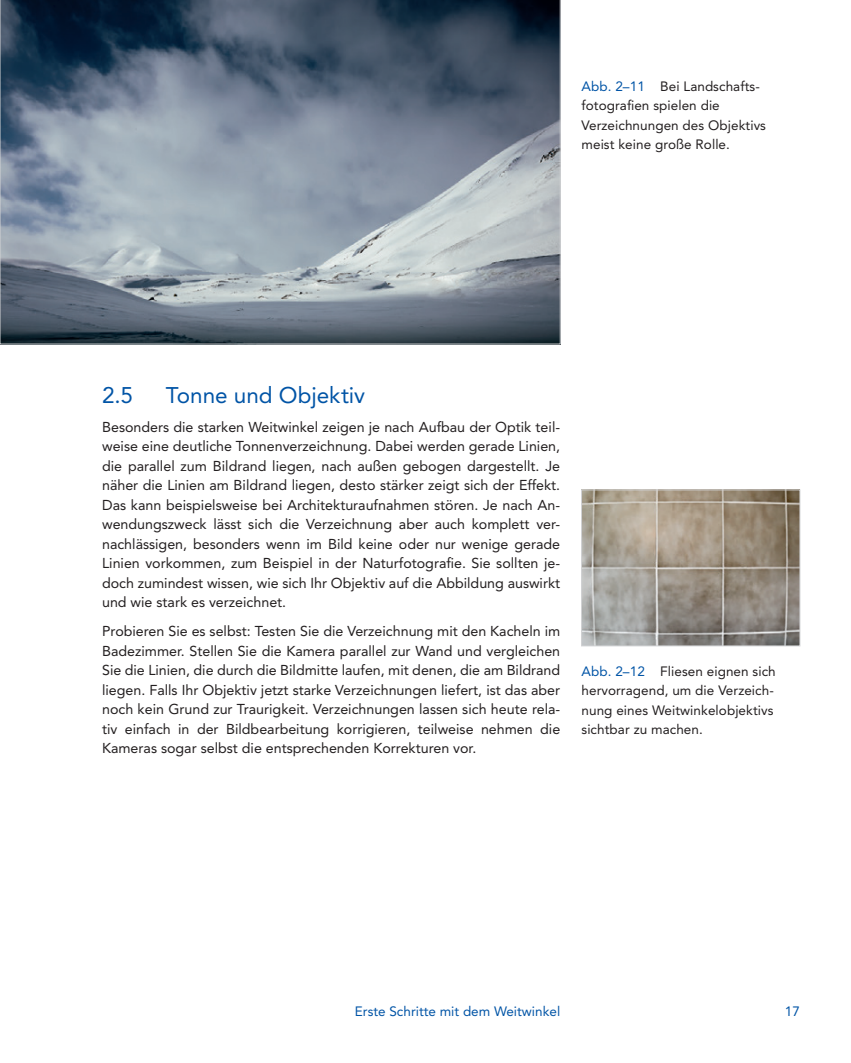
<style>
.page{position:relative;width:851px;height:1063px;background:#fff}
.page>*{position:absolute;margin:0;border:0;box-sizing:border-box;transform-origin:0 0}
.t1{font:22.5px "Avenir LT Pro";color:#0154a6}
.t2{font:14.25px/19.5px "Avenir LT Pro";color:#231f20;text-align:justify}
.t3{font:13.5px/19.5px "Avenir LT Pro";letter-spacing:.005em;color:#231f20}
.t4{font:13.5px "Avenir LT Pro";color:#0154a6}
.s1{color:#0154a6}
</style>
<div class="page">
<svg style="left:0;top:0;width:560px;height:344px;background:#73818f"></svg>
<img style="left:583px;top:492px;width:215px;height:152px">
<div style="left:581px;top:490px;width:219px;height:156px;border:1px solid #d1d2d4"></div>
<p class="t3" style="left:581px;top:76px;width:186px"><span class="s1">Abb. 2–11</span> Bei Landschafts&shy;fotografien spielen die<br>Verzeichnungen des Objektivs meist keine große Rolle.</p>
<h1 class="t1" style="left:102px;top:381px;width:32px">2.5</h1>
<h1 class="t1" style="left:166px;top:381px;width:201px">Tonne und Objektiv</h1>
<p class="t2" style="left:102px;top:417px;width:459px">Besonders die starken Weitwinkel zeigen je nach Aufbau der Optik teil&shy;weise eine deutliche Tonnenverzeichnung. Dabei werden gerade Linien, die parallel zum Bildrand liegen, nach außen gebogen dargestellt. Je näher die Linien am Bildrand liegen, desto stärker zeigt sich der Effekt.<br>Das kann beispielsweise bei Architekturaufnahmen stören. Je nach An&shy;wendungszweck lässt sich die Verzeichnung aber auch komplett ver&shy;nachlässigen, besonders wenn im Bild keine oder nur wenige gerade Linien vorkommen, zum Beispiel in der Naturfotografie. Sie sollten je&shy;doch zumindest wissen, wie sich Ihr Objektiv auf die Abbildung auswirkt und wie stark es verzeichnet.</p>
<p class="t2" style="left:102px;top:622px;width:459px">Probieren Sie es selbst: Testen Sie die Verzeichnung mit den Kacheln im Badezimmer. Stellen Sie die Kamera parallel zur Wand und vergleichen Sie die Linien, die durch die Bildmitte laufen, mit denen, die am Bildrand liegen. Falls Ihr Objektiv jetzt starke Verzeichnungen liefert, ist das aber noch kein Grund zur Traurigkeit. Verzeichnungen lassen sich heute rela&shy;tiv einfach in der Bildbearbeitung korrigieren, teilweise nehmen die Kameras sogar selbst die entsprechenden Korrekturen vor.</p>
<p class="t3" style="left:581px;top:661px;width:196px"><span class="s1">Abb. 2–12</span> Fliesen eignen sich hervorragend, um die Verzeich&shy;nung eines Weitwinkelobjektivs sichtbar zu machen.</p>
<p class="t4" style="left:355px;top:1003px;width:207px">Erste Schritte mit dem Weitwinkel</p>
<p class="t4" style="left:784px;top:1003px;width:17px">17</p>
</div>
